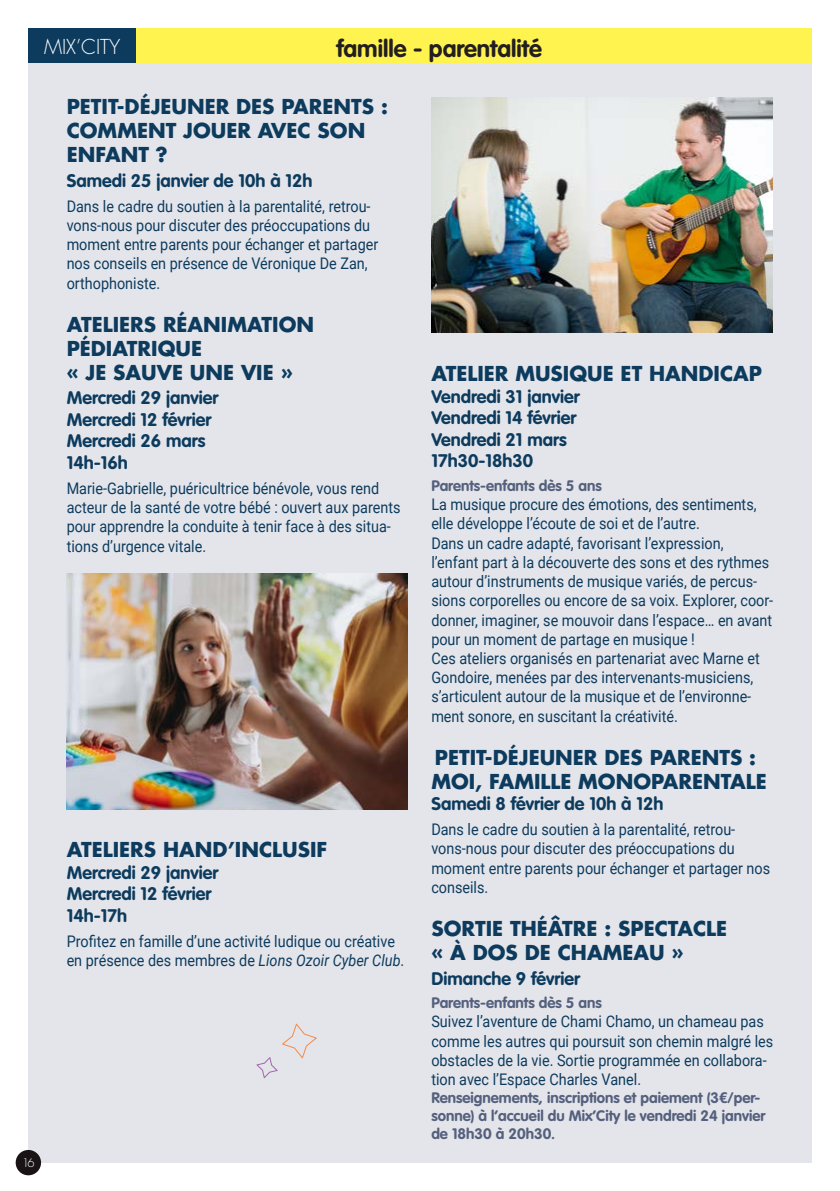
<style>
.page{position:relative;width:840px;height:1191px;background:#fff}
.page>*{position:absolute;margin:0;border:0;box-sizing:border-box;transform-origin:0 0}
.t1{font:700 24px "VAG Rounded Std";color:#231f20}
._01-T-MIXCITY{font:700 20px/24px "Futura Std";color:#0d3b5e}
._03-MIXCITY-TEXTE{font:700 20px/24px "Futura Std";color:#0d3b5e}
.t2{font:300 20px "Futura Std";color:#fff}
._02-MIXCITY-DATES-DUREE-LIEU{font:700 18px "VAG Rounded Std";color:#0d3b5e}
._03-MIXCITY-TEXTE-2{font:16px/19.2px "Roboto";color:#0d3b5e;scale:.9 1}
._04-MIXCITY-TARIFS-PUBLIC{font:700 15px/18px "VAG Rounded Std";color:#54607d}
.t3{font:300 13px "Futura PT";color:#fff}
.s1{font-style:italic}
</style>
<div class="page">
<div style="left:28px;top:63px;width:783px;height:1099px;background:#e4e5ea"></div>
<div style="left:67px;top:28px;width:744px;height:35px;background:#fff34f"></div>
<div style="left:28px;top:28px;width:108px;height:35px;background:#0d3b5e"></div>
<img style="left:67px;top:574px;width:340px;height:235px">
<img style="left:431px;top:98px;width:341px;height:235px">
<svg style="left:256px;top:1023px;width:60px;height:55px"></svg>
<div style="left:16px;top:1150px;width:25px;height:25px;background:#191315;border-radius:50%"></div>
<p class="t3" style="left:22px;top:1155px;width:14px">16</p>
<p class="t2" style="left:44px;top:34px;width:78px">MIX’CITY</p>
<h1 class="t1" style="left:336px;top:34px;width:207px">famille - parentalité</h1>
<p class="_01-T-MIXCITY" style="left:67px;top:95px;width:322px">PETIT-DÉJEUNER DES PARENTS :<br>COMMENT JOUER AVEC SON<br>ENFANT ?</p>
<p class="_02-MIXCITY-DATES-DUREE-LIEU" style="left:67px;top:170px;width:247px">Samedi 25 janvier de 10h à 12h</p>
<p class="_03-MIXCITY-TEXTE-2" style="left:67px;top:196px;width:347px">Dans le cadre du soutien à la parentalité, retrou&shy;vons-nous pour discuter des préoccupations du moment entre parents pour échanger et partager nos conseils en présence de Véronique De Zan, orthophoniste.</p>
<p class="_01-T-MIXCITY" style="left:67px;top:312px;width:249px">ATELIERS RÉANIMATION<br>PÉDIATRIQUE<br>« JE SAUVE UNE VIE »</p>
<p class="_02-MIXCITY-DATES-DUREE-LIEU" style="left:67px;top:387px;width:153px">Mercredi 29 janvier</p>
<p class="_02-MIXCITY-DATES-DUREE-LIEU" style="left:67px;top:409px;width:146px">Mercredi 12 février</p>
<p class="_02-MIXCITY-DATES-DUREE-LIEU" style="left:67px;top:430px;width:140px">Mercredi 26 mars</p>
<p class="_02-MIXCITY-DATES-DUREE-LIEU" style="left:67px;top:452px;width:63px">14h-16h</p>
<p class="_03-MIXCITY-TEXTE-2" style="left:67px;top:478px;width:372px">Marie-Gabrielle, puéricultrice bénévole, vous rend acteur de la santé de votre bébé : ouvert aux parents pour apprendre la conduite à tenir face à des situa&shy;tions d’urgence vitale.</p>
<p class="_03-MIXCITY-TEXTE" style="left:431px;top:361px;width:332px">ATELIER MUSIQUE ET HANDICAP</p>
<p class="_02-MIXCITY-DATES-DUREE-LIEU" style="left:431px;top:386px;width:150px">Vendredi 31 janvier</p>
<p class="_02-MIXCITY-DATES-DUREE-LIEU" style="left:431px;top:407px;width:146px">Vendredi 14 février</p>
<p class="_02-MIXCITY-DATES-DUREE-LIEU" style="left:431px;top:429px;width:137px">Vendredi 21 mars</p>
<p class="_02-MIXCITY-DATES-DUREE-LIEU" style="left:431px;top:450px;width:103px">17h30-18h30</p>
<p class="_04-MIXCITY-TARIFS-PUBLIC" style="left:431px;top:477px;width:172px">Parents-enfants dès 5 ans</p>
<p class="_03-MIXCITY-TEXTE-2" style="left:431px;top:494px;width:362px">La musique procure des émotions, des sentiments, elle développe l’écoute de soi et de l’autre.</p>
<p class="_03-MIXCITY-TEXTE-2" style="left:431px;top:533px;width:381px">Dans un cadre adapté, favorisant l’expression, l’enfant part à la découverte des sons et des rythmes autour d’instruments de musique variés, de percus&shy;sions corporelles ou encore de sa voix. Explorer, coor&shy;donner, imaginer, se mouvoir dans l’espace… en avant pour un moment de partage en musique !</p>
<p class="_03-MIXCITY-TEXTE-2" style="left:431px;top:648px;width:366px">Ces ateliers organisés en partenariat avec Marne et Gondoire, menées par des intervenants-musiciens, s’articulent autour de la musique et de l’environne&shy;ment sonore, en suscitant la créativité.</p>
<p class="_03-MIXCITY-TEXTE" style="left:431px;top:745px;width:337px">PETIT-DÉJEUNER DES PARENTS :<br>MOI, FAMILLE MONOPARENTALE</p>
<p class="_02-MIXCITY-DATES-DUREE-LIEU" style="left:431px;top:793px;width:233px">Samedi 8 février de 10h à 12h</p>
<p class="_03-MIXCITY-TEXTE-2" style="left:431px;top:819px;width:378px">Dans le cadre du soutien à la parentalité, retrou&shy;vons-nous pour discuter des préoccupations du moment entre parents pour échanger et partager nos conseils.</p>
<p class="_01-T-MIXCITY" style="left:431px;top:916px;width:297px">SORTIE THÉÂTRE : SPECTACLE « À DOS DE CHAMEAU »</p>
<p class="_02-MIXCITY-DATES-DUREE-LIEU" style="left:431px;top:967px;width:150px">Dimanche 9 février</p>
<p class="_04-MIXCITY-TARIFS-PUBLIC" style="left:431px;top:994px;width:172px">Parents-enfants dès 5 ans</p>
<p class="_03-MIXCITY-TEXTE-2" style="left:431px;top:1011px;width:381px">Suivez l’aventure de Chami Chamo, un chameau pas comme les autres qui poursuit son chemin malgré les obstacles de la vie. Sortie programmée en collabora&shy;tion avec l’Espace Charles Vanel.</p>
<p class="_04-MIXCITY-TARIFS-PUBLIC" style="left:431px;top:1089px;width:335px">Renseignements, inscriptions et paiement (3€/per&shy;sonne) à l’accueil du Mix’City le vendredi 24 janvier de 18h30 à 20h30.</p>
<p class="_03-MIXCITY-TEXTE" style="left:67px;top:837px;width:262px">ATELIERS HAND’INCLUSIF</p>
<p class="_02-MIXCITY-DATES-DUREE-LIEU" style="left:67px;top:861px;width:153px">Mercredi 29 janvier</p>
<p class="_02-MIXCITY-DATES-DUREE-LIEU" style="left:67px;top:883px;width:146px">Mercredi 12 février</p>
<p class="_02-MIXCITY-DATES-DUREE-LIEU" style="left:67px;top:905px;width:62px">14h-17h</p>
<p class="_03-MIXCITY-TEXTE-2" style="left:67px;top:931px;width:376px">Profitez en famille d’une activité ludique ou créative en présence des membres de <span class="s1">Lions Ozoir Cyber Club</span>.</p>
</div>
